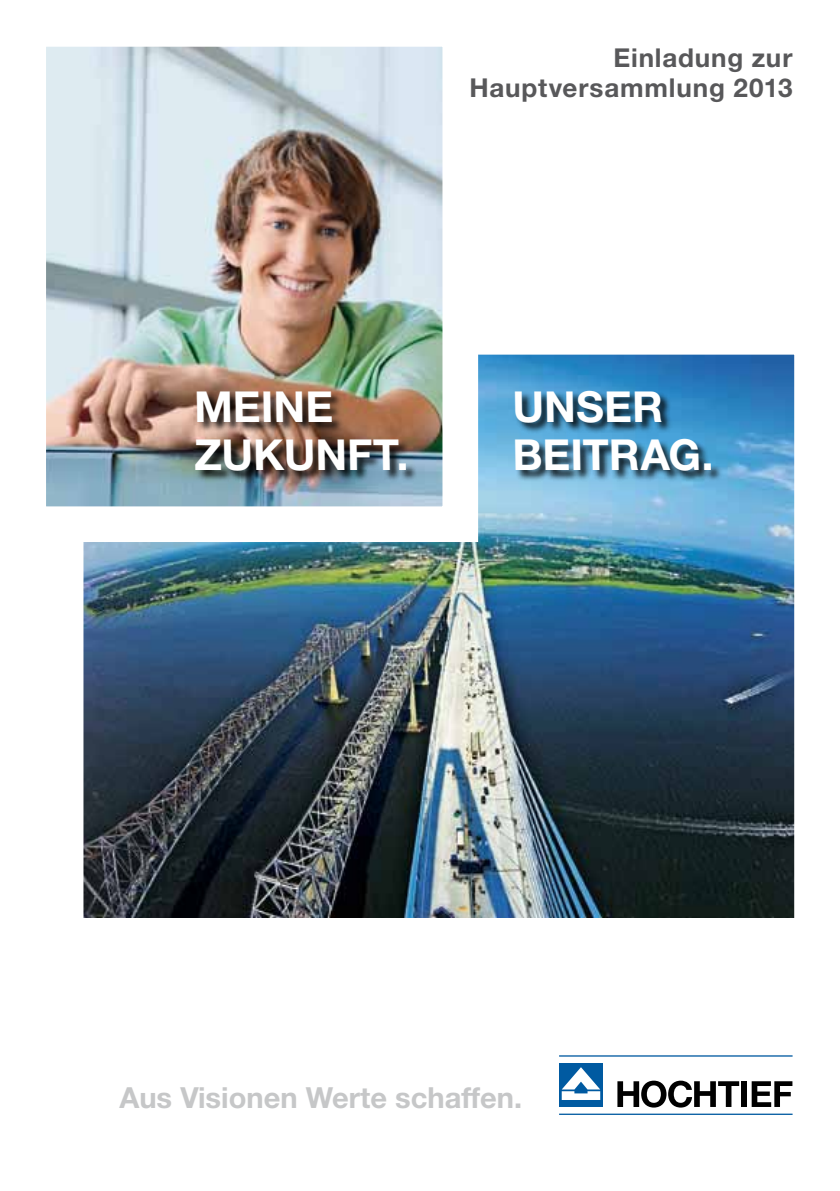
<style>
.page{position:relative;width:840px;height:1191px;background:#fff}
.page>*{position:absolute;margin:0;border:0;box-sizing:border-box;transform-origin:0 0}
.t1{font:700 42.8px/47.8px "Helvetica Neue LT Pro";color:#fff}
.t2{font:700 29px "Helvetica Neue LT Pro";color:#c6c7c8}
.t3{font:700 26px/30px "Helvetica Neue LT Pro";letter-spacing:.03em;color:#58585a;text-align:right}
</style>
<div class="page">
<hr style="left:558px;top:1113px;width:234px;height:2px;background:#005aa1">
<hr style="left:558px;top:1055px;width:234px;height:1px;background:#005aa1">
<div style="left:558px;top:1063px;width:44px;height:44px;background:#005aa1"></div>
<svg style="left:561px;top:1067px;width:39px;height:33px"></svg>
<div style="left:741px;top:1081px;width:5px;height:26px;background:#000"></div>
<svg style="left:751px;top:1081px;width:41px;height:26px"></svg>
<svg style="left:617px;top:1080px;width:121px;height:27px"></svg>
<img style="left:83px;top:354px;width:712px;height:564px">
<img style="left:46px;top:46px;width:449px;height:514px">
<div style="left:515px;top:390px;width:207px;height:92px;background:#000;opacity:.85"></div>
<div style="left:195px;top:391px;width:222px;height:91px;background:#000;opacity:.85"></div>
<p class="t3" style="left:469px;top:42px;width:324px">Einladung zur<br>Hauptversammlung 2013</p>
<h1 class="t1" style="left:194px;top:381px;width:216px">MeinE<br>zu ku nft.</h1>
<h1 class="t1" style="left:512px;top:381px;width:203px">Unser beitrag.</h1>
<p class="t2" style="left:119px;top:1079px;width:404px">Aus Visionen Werte schaffen.</p>
</div>
